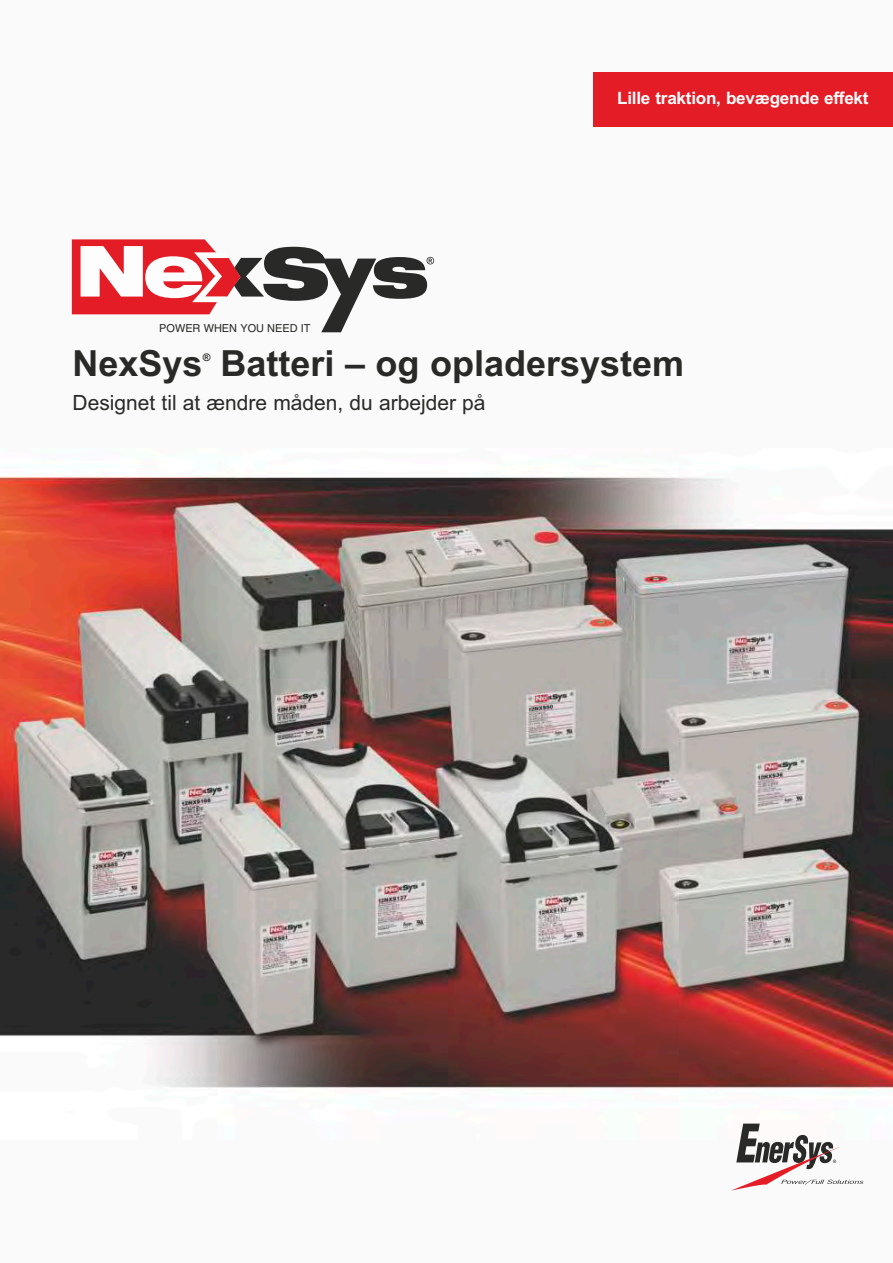
<style>
.page{position:relative;width:893px;height:1263px;background:#fff}
.page>*{position:absolute;margin:0;border:0;box-sizing:border-box;transform-origin:0 0}
.t1{font:700 36px "Arial";color:#292928}
.t2{font:21px "Arial";color:#292928}
.t3{font:700 17.1px "Arial";letter-spacing:-.015em;color:#fdfdfd}
.t4{font:10.95px "Herald F Mnew";color:#292928}
.t5{font:700 10.5px "Arial";color:#292928}
</style>
<div class="page">
<img style="left:0;top:126px;width:893px;height:1065px">
<div style="left:593px;top:72px;width:300px;height:54px;background:#e31c25"></div>
<svg style="left:731px;top:1123px;width:133px;height:67px"></svg>
<svg style="left:72px;top:239px;width:362px;height:93px"></svg>
<p class="t4" style="left:159px;top:324px;width:153px">POWER WHEN YOU NEED IT</p>
<p class="t3" style="left:617px;top:92px;width:253px">Lille traktion, bevægende effekt</p>
<h1 class="t1" style="left:72px;top:349px;width:132px">NexSys</h1>
<p class="t5" style="left:203px;top:353px;width:9px">®</p>
<h1 class="t1" style="left:220px;top:349px;width:465px">Batteri – og opladersystem</h1>
<p class="t2" style="left:72px;top:395px;width:415px">Designet til at ændre måden, du arbejder på</p>
</div>
